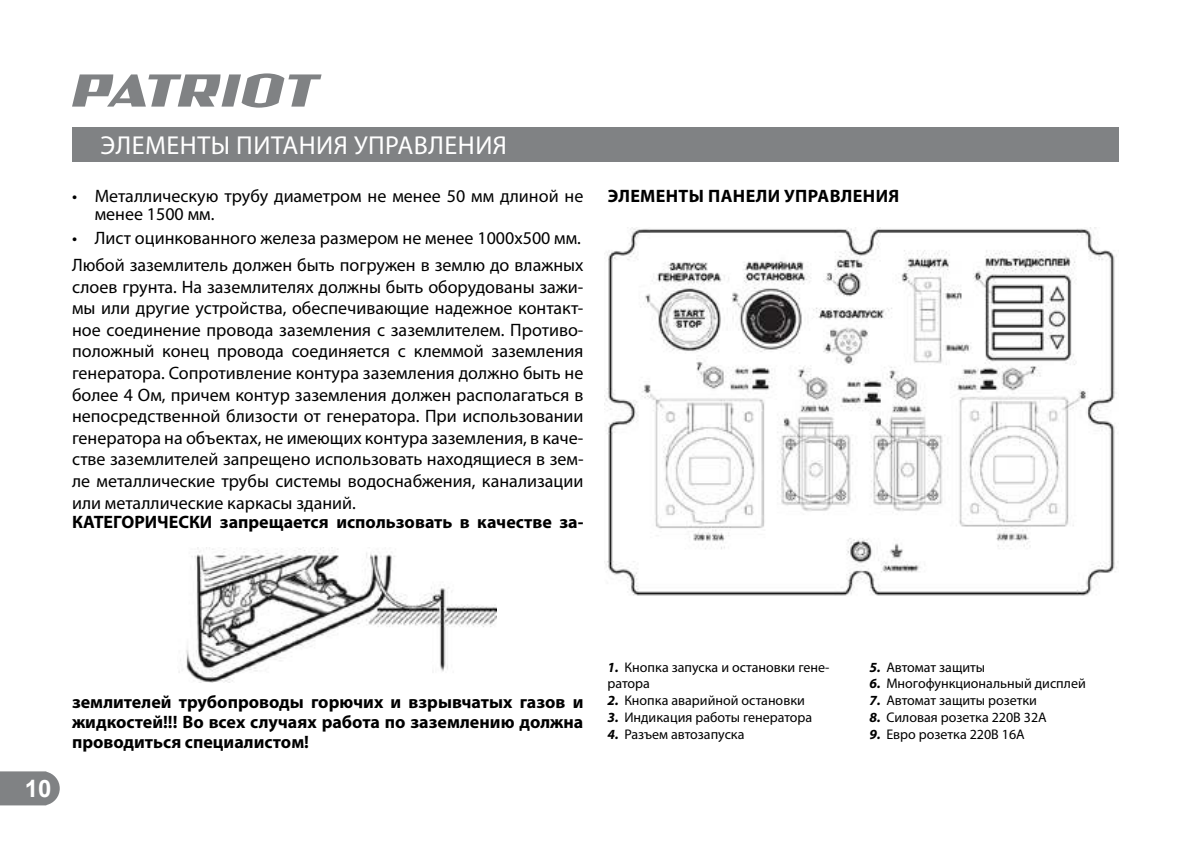
<style>
.page{position:relative;width:1191px;height:842px;background:#fff}
.page>*{position:absolute;margin:0;border:0;box-sizing:border-box;transform-origin:0 0}
.t1{font:26px "Myriad Pro";letter-spacing:.02em;color:#fff}
.t2{font:700 24px "Arial";color:#fff}
.t3{font:18px/21.6px "Myriad Pro";color:#000}
.t4{font:700 18px/20px "Myriad Pro";color:#000;text-align:justify}
.t5{font:700 18px "Myriad Pro";letter-spacing:.02em;color:#000}
.t6{font:14px/16.8px "Myriad Pro";color:#000}
.s1{font-weight:700;font-style:italic}
</style>
<div class="page">
<svg style="left:0;top:771px;width:60px;height:34px;background:#898b8d"></svg>
<svg style="left:72px;top:73px;width:249px;height:35px"></svg>
<div style="left:72px;top:127px;width:1047px;height:34px;background:#808284"></div>
<img style="left:179px;top:547px;width:318px;height:136px">
<img style="left:605px;top:227px;width:513px;height:369px">
<h1 class="t1" style="left:101px;top:133px;width:408px">ЭЛЕМЕНТЫ ПИТАНИЯ УПРАВЛЕНИЯ</h1>
<p class="t3" style="left:95px;top:188px;width:490px;line-height:18px;text-indent:-23px">• Металлическую трубу диаметром не менее 50 мм длиной не менее 1500 мм.</p>
<p class="t3" style="left:72px;top:225px;width:513px;line-height:27.2px">• Лист оцинкованного железа размером не менее 1000х500 мм.<br>Любой заземлитель должен быть погружен в землю до влажных</p>
<p class="t3" style="left:72px;top:276px;width:513px;text-align:justify">слоев грунта. На заземлителях должны быть оборудованы зажи&shy;мы или другие устройства, обеспечивающие надежное контакт&shy;ное соединение провода заземления с заземлителем. Противо&shy;положный конец провода соединяется с клеммой заземления генератора. Сопротивление контура заземления должно быть не более 4 Ом, причем контур заземления должен располагаться в непосредственной близости от генератора. При использовании генератора на объектах, не имеющих контура заземления, в каче&shy;стве заземлителей запрещено использовать находящиеся в зем&shy;ле металлические трубы системы водоснабжения, канализации или металлические каркасы зданий.</p>
<p class="t4" style="left:72px;top:513px;width:513px">КАТЕГОРИЧЕСКИ запрещается использовать в качестве за-</p>
<p class="t5" style="left:607px;top:187px;width:293px">ЭЛЕМЕНТЫ ПАНЕЛИ УПРАВЛЕНИЯ</p>
<h2 class="t2" style="left:25px;top:775px;width:28px">10</h2>
<p class="t4" style="left:72px;top:693px;width:513px">землителей трубопроводы горючих и взрывчатых газов и жидкостей!!! Во всех случаях работа по заземлению должна проводиться специалистом!</p>
<p class="t6" style="left:607px;top:659px;width:223px"><span class="s1">1.</span> Кнопка запуска и остановки гене&shy;ратора</p>
<p class="t6" style="left:607px;top:692px;width:199px"><span class="s1">2.</span> Кнопка аварийной остановки</p>
<p class="t6" style="left:607px;top:709px;width:206px"><span class="s1">3.</span> Индикация работы генератора</p>
<p class="t6" style="left:607px;top:726px;width:139px"><span class="s1">4.</span> Разъем автозапуска</p>
<p class="t6" style="left:869px;top:659px;width:117px"><span class="s1">5.</span> Автомат защиты</p>
<p class="t6" style="left:869px;top:676px;width:218px"><span class="s1">6.</span> Многофункциональный дисплей</p>
<p class="t6" style="left:869px;top:692px;width:169px"><span class="s1">7.</span> Автомат защиты розетки</p>
<p class="t6" style="left:869px;top:709px;width:179px"><span class="s1">8.</span> Силовая розетка 220В 32А</p>
<p class="t6" style="left:869px;top:726px;width:157px"><span class="s1">9.</span> Евро розетка 220В 16А</p>
</div>
